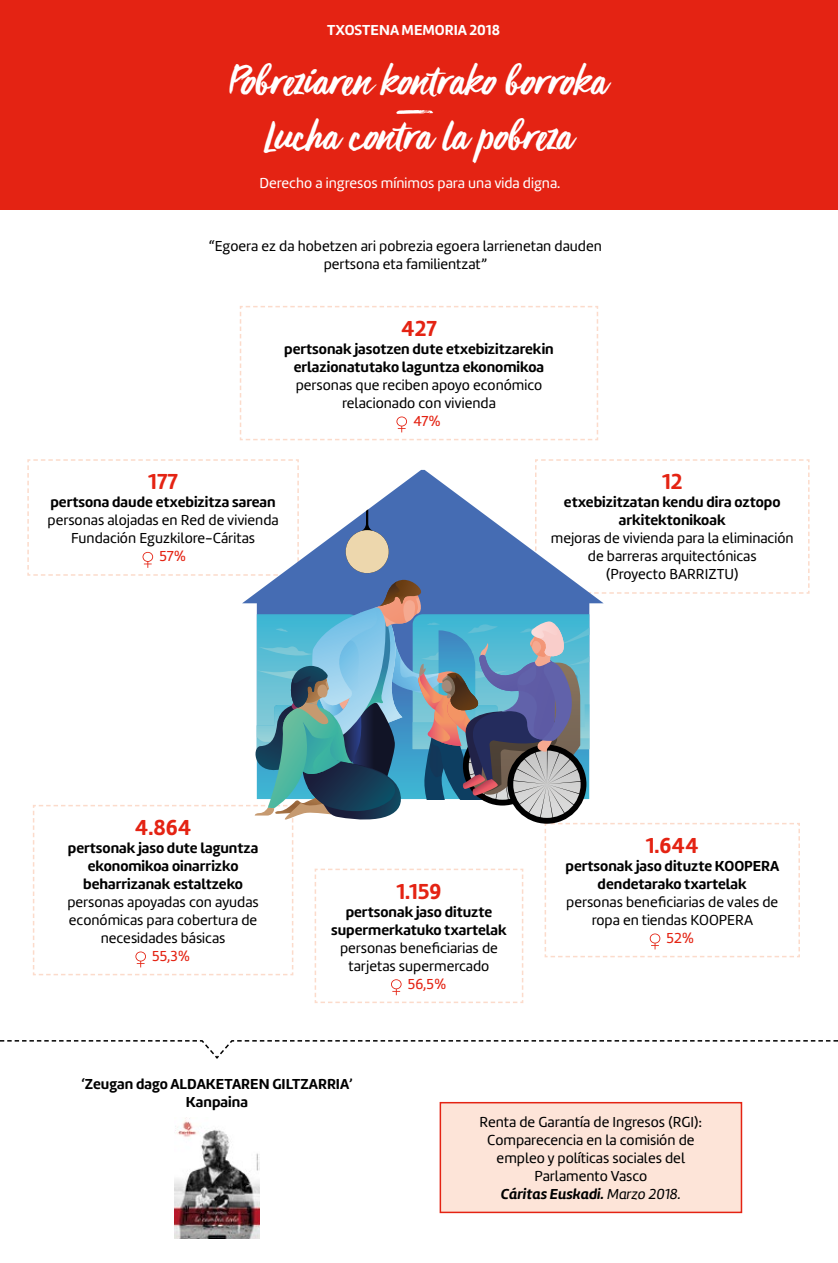
<style>
.page{position:relative;width:838px;height:1263px;background:#fff}
.page>*{position:absolute;margin:0;border:0;box-sizing:border-box;transform-origin:0 0}
.t1{font:46.5px/55.8px "Viva Beautiful Pro B";color:#fff;text-align:center}
.t2{font:700 22.5px "Amelia Rounded";color:#e42313}
.t3{font:15px/18px "Amelia Rounded Regular";color:#000;text-align:center}
.t4{font:700 15px/18px "Amelia Rounded";color:#000;text-align:center}
.t5{font:15px "Amelia Rounded Regular";color:#fff}
.t6{font:italic 700 15px "Amelia Rounded";color:#000}
.t7{font:15px "Amelia Rounded Regular";color:#e42313}
.t8{font:700 15px "Amelia Rounded";color:#fff}
.s1{font-weight:400}
</style>
<div class="page">
<div style="left:0;top:0;width:838px;height:209px;background:#e42313"></div>
<img style="left:174px;top:1117px;width:86px;height:122px">
<svg style="left:0;top:1040px;width:838px;height:19px"></svg>
<svg style="left:239px;top:306px;width:360px;height:135px"></svg>
<svg style="left:27px;top:459px;width:783px;height:544px"></svg>
<div style="left:440px;top:1103px;width:301px;height:109px;background:#fde4d8"></div>
<div style="left:439px;top:1102px;width:303px;height:111px;border:2px solid #e42313"></div>
<p class="t8" style="left:327px;top:20px;width:174px">TXOSTENA MEMORIA 2018</p>
<h1 class="t1" style="left:230px;top:49px;width:379px">Pobreziaren kontrako borroka<br>Lucha contra la pobreza</h1>
<p class="t5" style="left:259px;top:174px;width:302px">Derecho a ingresos mínimos para una vida digna.</p>
<p class="t3" style="left:209px;top:237px;width:394px">“Egoera ez da hobetzen ari pobrezia egoera larrienetan dauden pertsona eta familientzat”</p>
<h2 class="t2" style="left:401px;top:314px;width:37px">427</h2>
<p class="t4" style="left:284px;top:340px;width:271px">pertsonak jasotzen dute etxebizitzarekin erlazionatutako laguntza ekonomikoa</p>
<p class="t3" style="left:296px;top:376px;width:248px">personas que reciben apoyo económico relacionado con vivienda</p>
<p class="t7" style="left:413px;top:412px;width:30px">47%</p>
<h2 class="t2" style="left:148px;top:467px;width:31px">177</h2>
<p class="t4" style="left:50px;top:493px;width:227px">pertsona daude etxebizitza sarean</p>
<p class="t3" style="left:48px;top:511px;width:233px">personas alojadas en Red de vivienda<br>Fundación Eguzkilore-Cáritas</p>
<p class="t7" style="left:159px;top:547px;width:29px">57%</p>
<h2 class="t2" style="left:662px;top:467px;width:22px">12</h2>
<p class="t4" style="left:564px;top:493px;width:218px">etxebizitzatan kendu dira oztopo arkitektonikoak</p>
<p class="t3" style="left:551px;top:529px;width:244px">mejoras de vivienda para la eliminación de barreras arquitectónicas<br>(Proyecto BARRIZTU)</p>
<h2 class="t2" style="left:135px;top:813px;width:58px">4.864</h2>
<p class="t4" style="left:68px;top:839px;width:192px">pertsonak jaso dute laguntza ekonomikoa oinarrizko beharrizanak estaltzeko</p>
<p class="t3" style="left:67px;top:893px;width:193px">personas apoyadas con ayudas económicas para cobertura de necesidades básicas</p>
<p class="t7" style="left:152px;top:946px;width:40px">55,3%</p>
<h2 class="t2" style="left:396px;top:877px;width:47px">1.159</h2>
<p class="t4" style="left:331px;top:903px;width:177px">pertsonak jaso dituzte supermerkatuko txartelak</p>
<p class="t3" style="left:340px;top:939px;width:159px">personas beneficiarias de tarjetas supermercado</p>
<p class="t7" style="left:408px;top:974px;width:41px">56,5%</p>
<p class="t4" style="left:81px;top:1074px;width:273px">‘Zeugan dago ALDAKETAREN GILTZARRIA’<br>Kanpaina</p>
<h2 class="t2" style="left:645px;top:831px;width:55px">1.644</h2>
<p class="t4" style="left:565px;top:857px;width:215px">pertsonak jaso dituzte KOOPERA dendetarako txartelak</p>
<p class="t3" style="left:566px;top:893px;width:214px">personas beneficiarias de vales de ropa en tiendas KOOPERA</p>
<p class="t7" style="left:666px;top:928px;width:30px">52%</p>
<p class="t3" style="left:479px;top:1113px;width:224px">Renta de Garantía de Ingresos (RGI):<br>Comparecencia en la comisión de empleo y políticas sociales del<br>Parlamento Vasco</p>
<p class="t6" style="left:501px;top:1184px;width:182px">Cáritas Euskadi. <span class="s1">Marzo 2018.</span></p>
</div>
